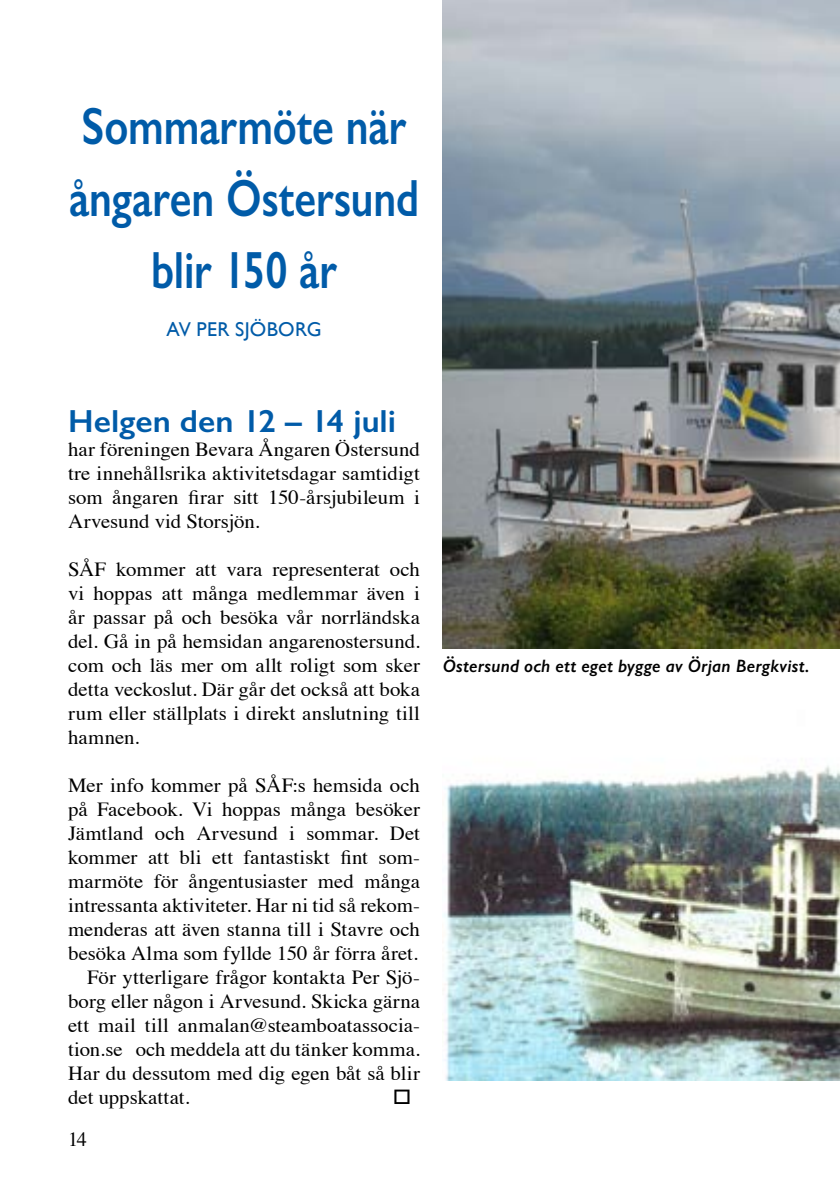
<style>
.page{position:relative;width:840px;height:1191px;background:#fff}
.page>*{position:absolute;margin:0;border:0;box-sizing:border-box;transform-origin:0 0}
.t1{font:600 52.4px/72px "Gill Sans";color:#005ba8;text-align:center;scale:.8 1}
.t2{font:600 32px "Gill Sans";letter-spacing:-.005em;color:#005ba8;scale:1.04 1}
.t3{font:20px/24px "Times";color:#000;text-align:justify;scale:1.04 1}
.t4{font:20px "Gill Sans";letter-spacing:.015em;color:#005ba8}
.t5{font:20px "Times";color:#000}
.t6{font:italic 600 18px "Gill Sans";letter-spacing:.01em;color:#000}
</style>
<div class="page">
<img style="left:442px;top:0;width:397px;height:648px">
<img style="left:443px;top:765px;width:396px;height:315px">
<h1 class="t1" style="left:69px;top:90px;width:439px">Sommarmöte när ångaren Östersund blir 150 år</h1>
<p class="t4" style="left:166px;top:317px;width:156px">AV PER SJÖBORG</p>
<h2 class="t2" style="left:68px;top:402px;width:316px">Helgen den 12 – 14 juli</h2>
<p class="t3" style="left:68px;top:436px;width:339px">har föreningen Bevara Ångaren Östersund tre innehållsrika aktivitetsdagar samtidigt som ångaren firar sitt 150-årsjubileum i Arvesund vid Storsjön.</p>
<p class="t3" style="left:68px;top:556px;width:340px">SÅF kommer att vara representerat och vi hoppas att många medlemmar även i år passar på och besöka vår norrländska del. Gå in på hemsidan angarenostersund. com och läs mer om allt roligt som sker detta veckoslut. Där går det också att boka rum eller ställplats i direkt anslutning till hamnen.</p>
<p class="t3" style="left:68px;top:772px;width:339px">Mer info kommer på SÅF:s hemsida och</p>
<p class="t3" style="left:68px;top:796px;width:339px">på Facebook. Vi hoppas många besöker</p>
<p class="t3" style="left:68px;top:820px;width:339px">Jämtland och Arvesund i sommar. Det</p>
<p class="t3" style="left:68px;top:844px;width:339px">kommer att bli ett fantastiskt fint som-</p>
<p class="t3" style="left:68px;top:868px;width:339px">marmöte för ångentusiaster med många</p>
<p class="t3" style="left:68px;top:892px;width:339px">intressanta aktiviteter. Har ni tid så rekom-</p>
<p class="t3" style="left:68px;top:916px;width:339px">menderas att även stanna till i Stavre och</p>
<p class="t3" style="left:68px;top:940px;width:337px">besöka Alma som fyllde 150 år förra året.</p>
<p class="t3" style="left:87px;top:964px;width:321px">För ytterligare frågor kontakta Per Sjö-</p>
<p class="t3" style="left:68px;top:988px;width:339px">borg eller någon i Arvesund. Skicka gärna</p>
<p class="t3" style="left:68px;top:1012px;width:339px">ett mail till anmalan@steamboatassocia-</p>
<p class="t3" style="left:68px;top:1036px;width:340px">tion.se och meddela att du tänker komma.</p>
<p class="t3" style="left:68px;top:1060px;width:339px">Har du dessutom med dig egen båt så blir</p>
<p class="t3" style="left:68px;top:1084px;width:118px">det uppskattat.</p>
<p class="t5" style="left:68px;top:1121px;width:20px">14</p>
<p class="t6" style="left:442px;top:655px;width:368px">Östersund och ett eget bygge av Örjan Bergkvist.</p>
</div>
